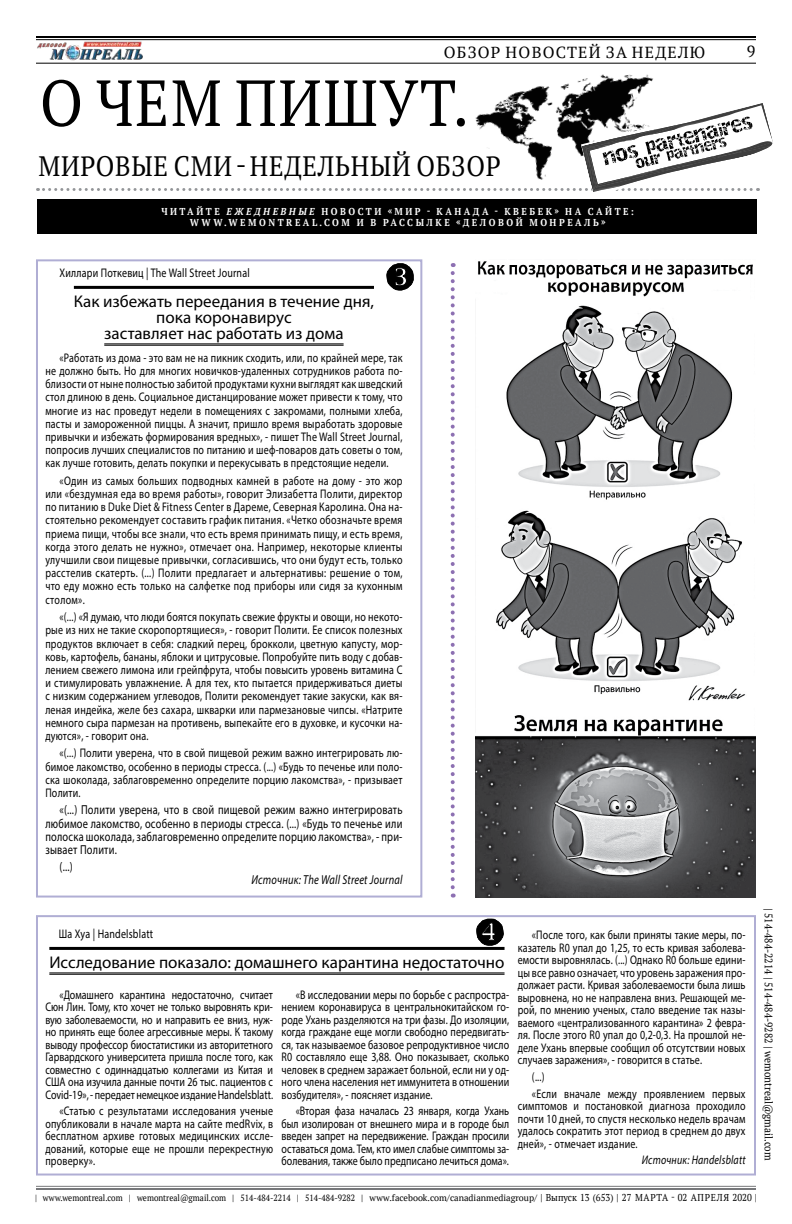
<style>
.page{position:relative;width:792px;height:1224px;background:#fff}
.page>*{position:absolute;margin:0;border:0;box-sizing:border-box;transform-origin:0 0}
.t1{font:65px "PT Serif";letter-spacing:.03em;color:#000;scale:.9 1}
.t2{font:28px "PT Serif";letter-spacing:.03em;color:#000;scale:.9 1}
.t3{font:17px/16px "Myriad Pro";color:#000;text-align:center}
.t4{font:16px "PT Serif";letter-spacing:.08em;color:#000}
.t5{font:13px/13.2px "Myriad Pro";letter-spacing:.02em;color:#000;text-align:justify;scale:.8 1}
.t6{font:italic 13px "Myriad Pro";letter-spacing:.02em;color:#000;scale:.8 1}
.t7{font:12.5px/12.5px "Myriad Pro";letter-spacing:.02em;color:#000;text-align:justify;scale:.8 1}
.t8{font:italic 12.5px "Myriad Pro";letter-spacing:.02em;color:#000;scale:.8 1}
.t9{font:11px "PT Serif";color:#000}
.t10{font:700 10px/11px "PT Serif";letter-spacing:.28em;color:#fff;text-align:center;scale:.9 1}
.t11{font:9px "PT Serif";color:#000;scale:.9 1}
.s1{font-style:italic}
.s2{font-size:10px}
</style>
<div class="page">
<img style="left:37px;top:41px;width:106px;height:20px">
<hr style="left:36px;top:63px;width:720px;height:1px;background:#000">
<hr style="left:36px;top:1186px;width:720px;height:1px;background:#77787b">
<hr style="left:36px;top:1188px;width:720px;height:2px;background:#77787b">
<hr style="left:36px;top:36px;width:720px;height:2px;background:#000">
<hr style="left:36px;top:39px;width:720px;height:1px;background:#000">
<div style="left:36px;top:915px;width:720px;height:261px;border:2px solid #b0aed4"></div>
<div style="left:36px;top:259px;width:386px;height:639px;border:2px solid #b0aed4"></div>
<img style="left:507px;top:74px;width:147px;height:25px">
<svg style="left:38px;top:99px;width:735px;height:93px"></svg>
<div style="left:38px;top:199px;width:720px;height:35px;background:#000"></div>
<svg style="left:451px;top:273px;width:4px;height:625px"></svg>
<svg style="left:442px;top:39px;width:265px;height:25px"></svg>
<hr style="left:74px;top:286px;width:300px;height:3px;background:#000">
<hr style="left:104px;top:343px;width:240px;height:1px;background:#000">
<hr style="left:104px;top:345px;width:240px;height:1px;background:#000">
<svg style="left:386px;top:263px;width:28px;height:28px"></svg>
<svg style="left:476px;top:919px;width:28px;height:27px"></svg>
<img style="left:475px;top:261px;width:281px;height:637px">
<hr style="left:49px;top:947px;width:456px;height:3px;background:#000">
<hr style="left:49px;top:972px;width:456px;height:1px;background:#000">
<hr style="left:49px;top:974px;width:456px;height:1px;background:#000">
<p class="t4" style="left:444px;top:42px;width:263px">ОБЗОР НОВОСТЕЙ ЗА НЕДЕЛЮ</p>
<h1 class="t1" style="left:40px;top:61px;width:478px">О ЧЕМ ПИШУТ.</h1>
<h2 class="t2" style="left:39px;top:148px;width:515px">МИРОВЫЕ СМИ - НЕДЕЛЬНЫЙ ОБЗОР</h2>
<p class="t10" style="left:161px;top:205px;width:527px">ЧИТАЙТЕ <span class="s1">ЕЖЕДНЕВНЫЕ</span> НОВОСТИ «МИР - КАНАДА - КВЕБЕК» НА САЙТЕ:<br>WWW.WEMONTREAL.COM И В РАССЫЛКЕ «ДЕЛОВОЙ МОНРЕАЛЬ»</p>
<p class="t7" style="left:60px;top:267px;width:239px">Хиллари Поткевиц | The Wall Street Journal</p>
<h3 class="t3" style="left:74px;top:293px;width:302px">Как избежать переедания в течение дня, пока коронавирус<br>заставляет нас работать из дома</h3>
<p class="t7" style="left:45px;top:351px;width:448px;line-height:13.2px;text-indent:14px">«Работать из дома - это вам не на пикник сходить, или, по крайней мере, так не должно быть. Но для многих новичков-удаленных сотрудников работа по&shy;близости от ныне полностью забитой продуктами кухни выглядят как шведский стол длиною в день. Социальное дистанцирование может привести к тому, что многие из нас проведут недели в помещениях с закромами, полными хлеба, пасты и замороженной пиццы. А значит, пришло время выработать здоровые привычки и избежать формирования вредных», - пишет The Wall Street Journal, попросив лучших специалистов по питанию и шеф-поваров дать советы о том, как лучше готовить, делать покупки и перекусывать в предстоящие недели.</p>
<p class="t7" style="left:45px;top:474px;width:448px;line-height:13.2px;text-indent:14px">«Один из самых больших подводных камней в работе на дому - это жор или «бездумная еда во время работы», говорит Элизабетта Полити, директор по питанию в Duke Diet &amp; Fitness Center в Дареме, Северная Каролина. Она на&shy;стоятельно рекомендует составить график питания. «Четко обозначьте время приема пищи, чтобы все знали, что есть время принимать пищу, и есть время, когда этого делать не нужно», отмечает она. Например, некоторые клиенты улучшили свои пищевые привычки, согласившись, что они будут есть, только расстелив скатерть. (...) Полити предлагает и альтернативы: решение о том, что еду можно есть только на салфетке под приборы или сидя за кухонным столом».</p>
<p class="t7" style="left:45px;top:610px;width:448px;line-height:13.2px;text-indent:14px">«(...) «Я думаю, что люди боятся покупать свежие фрукты и овощи, но некото&shy;рые из них не такие скоропортящиеся», - говорит Полити. Ее список полезных продуктов включает в себя: сладкий перец, брокколи, цветную капусту, мор&shy;ковь, картофель, бананы, яблоки и цитрусовые. Попробуйте пить воду с добав&shy;лением свежего лимона или грейпфрута, чтобы повысить уровень витамина С и стимулировать увлажнение. А для тех, кто пытается придерживаться диеты с низким содержанием углеводов, Полити рекомендует такие закуски, как вя&shy;леная индейка, желе без сахара, шкварки или пармезановые чипсы. «Натрите немного сыра пармезан на противень, выпекайте его в духовке, и кусочки на&shy;дуются», - говорит она.</p>
<p class="t7" style="left:45px;top:746px;width:448px;line-height:13.2px;text-indent:14px">«(...) Полити уверена, что в свой пищевой режим важно интегрировать лю&shy;бимое лакомство, особенно в периоды стресса. (...) «Будь то печенье или поло&shy;ска шоколада, заблаговременно определите порцию лакомства», - призывает Полити.</p>
<p class="t5" style="left:45px;top:803px;width:448px;text-indent:14px">«(...) Полити уверена, что в свой пищевой режим важно интегрировать любимое лакомство, особенно в периоды стресса. (...) «Будь то печенье или полоска шоколада, заблаговременно определите порцию лакомства», - при&shy;зывает Полити.</p>
<p class="t5" style="left:60px;top:860px;width:18px">(...)</p>
<p class="t6" style="left:251px;top:872px;width:190px">Источник: The Wall Street Journal</p>
<p class="t4" style="left:747px;top:41px;width:10px">9</p>
<p class="t7" style="left:59px;top:928px;width:119px">Ша Хуа | Handelsblatt</p>
<h3 class="t3" style="left:49px;top:954px;width:457px">Исследование показало: домашнего карантина недостаточно</h3>
<p class="t7" style="left:45px;top:988px;width:286px;text-indent:14px">«Домашнего карантина недостаточно, считает Сюн Лин. Тому, кто хочет не только выровнять кри&shy;вую заболеваемости, но и направить ее вниз, нуж&shy;но принять еще более агрессивные меры. К такому выводу профессор биостатистики из авторитетного Гарвардского университета пришла после того, как совместно с одиннадцатью коллегами из Китая и США она изучила данные почти 26 тыс. пациентов с Covid-19», - передает немецкое издание Handelsblatt.</p>
<p class="t7" style="left:45px;top:1105px;width:286px;text-indent:14px">«Статью с результатами исследования ученые опубликовали в начале марта на сайте medRvix, в бесплатном архиве готовых медицинских иссле&shy;дований, которые еще не прошли перекрестную проверку».</p>
<p class="t7" style="left:282px;top:988px;width:286px;text-indent:14px">«В исследовании меры по борьбе с распростра&shy;нением коронавируса в центральнокитайском го&shy;роде Ухань разделяются на три фазы. До изоляции, когда граждане еще могли свободно передвигать&shy;ся, так называемое базовое репродуктивное число R0 составляло еще 3,88. Оно показывает, сколько человек в среднем заражает больной, если ни у од&shy;ного члена населения нет иммунитета в отношении возбудителя», - поясняет издание.</p>
<p class="t7" style="left:282px;top:1105px;width:286px;text-indent:14px">«Вторая фаза началась 23 января, когда Ухань был изолирован от внешнего мира и в городе был введен запрет на передвижение. Граждан просили оставаться дома. Тем, кто имел слабые симптомы за&shy;болевания, также было предписано лечиться дома».</p>
<p class="t7" style="left:518px;top:929px;width:286px;text-indent:14px">«После того, как были приняты такие меры, по&shy;казатель R0 упал до 1,25, то есть кривая заболева&shy;емости выровнялась. (...) Однако R0 больше едини&shy;цы все равно означает, что уровень заражения про&shy;должает расти. Кривая заболеваемости была лишь выровнена, но не направлена вниз. Решающей ме&shy;рой, по мнению ученых, стало введение так назы&shy;ваемого «централизованного карантина» 2 февра&shy;ля. После этого R0 упал до 0,2-0,3. На прошлой не&shy;деле Ухань впервые сообщил об отсутствии новых случаев заражения», - говорится в статье.</p>
<p class="t7" style="left:532px;top:1068px;width:268px;line-height:16.7px">(...)<br>«Если вначале между проявлением первых</p>
<p class="t7" style="left:518px;top:1100px;width:286px">симптомов и постановкой диагноза проходило почти 10 дней, то спустя несколько недель врачам удалось сократить этот период в среднем до двух дней», - отмечает издание.</p>
<p class="t8" style="left:642px;top:1152px;width:131px">Источник: Handelsblatt</p>
<p class="t9" style="left:776px;top:908px;width:254px;rotate:90deg">| 514-484-2214 | 514-484-9282 | wemontreal@gmail.com</p>
<p class="t11" style="left:35px;top:1192px;width:804px">| www.wemontreal.com | wemontreal@gmail.com | 514-484-2214 | 514-484-9282 | www.facebook.com/canadianmediagroup/ <span class="s2">| Выпуск 13 (653) | 27 МАРТА - 02 АПРЕЛЯ 2020 |</span></p>
</div>
